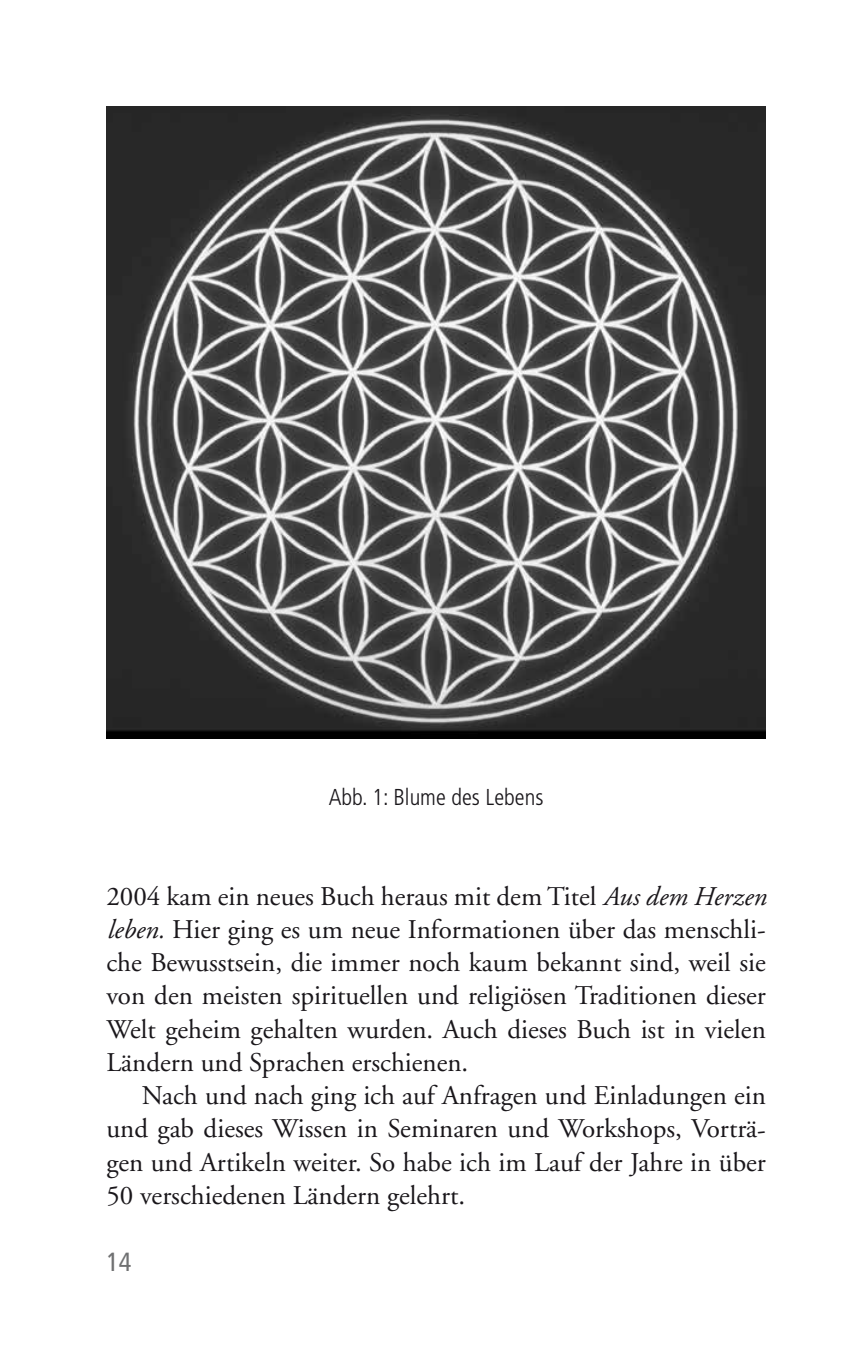
<style>
.page{position:relative;width:851px;height:1347px;background:#fff}
.page>*{position:absolute;margin:0;border:0;box-sizing:border-box;transform-origin:0 0}
.t1{font:27px/33.2px "Adobe Garamond";color:#1a171b;text-align:justify}
.t2{font:condensed 26.25px "Frutiger";color:#707172}
.t3{font:300 condensed 23px "Frutiger";color:#1a171b}
.s1{font-style:italic}
</style>
<div class="page">
<img style="left:106px;top:106px;width:659px;height:633px">
<p class="t3" style="left:329px;top:784px;width:216px">Abb. 1: Blume des Lebens</p>
<p class="t1" style="left:106px;top:880px;width:661px">2004 kam ein neues Buch heraus mit dem Titel <span class="s1">Aus dem Herzen leben.</span> Hier ging es um neue Informationen über das menschli&shy;che Bewusstsein, die immer noch kaum bekannt sind, weil sie von den meisten spirituellen und religiösen Traditionen dieser Welt geheim gehalten wurden. Auch dieses Buch ist in vielen Ländern und Sprachen erschienen.</p>
<p class="t1" style="left:106px;top:1079px;width:661px;text-indent:35px">Nach und nach ging ich auf Anfragen und Einladungen ein und gab dieses Wissen in Seminaren und Workshops, Vorträ&shy;gen und Artikeln weiter. So habe ich im Lauf der Jahre in über 50 verschiedenen Ländern gelehrt.</p>
<p class="t2" style="left:106px;top:1246px;width:27px">14</p>
</div>
